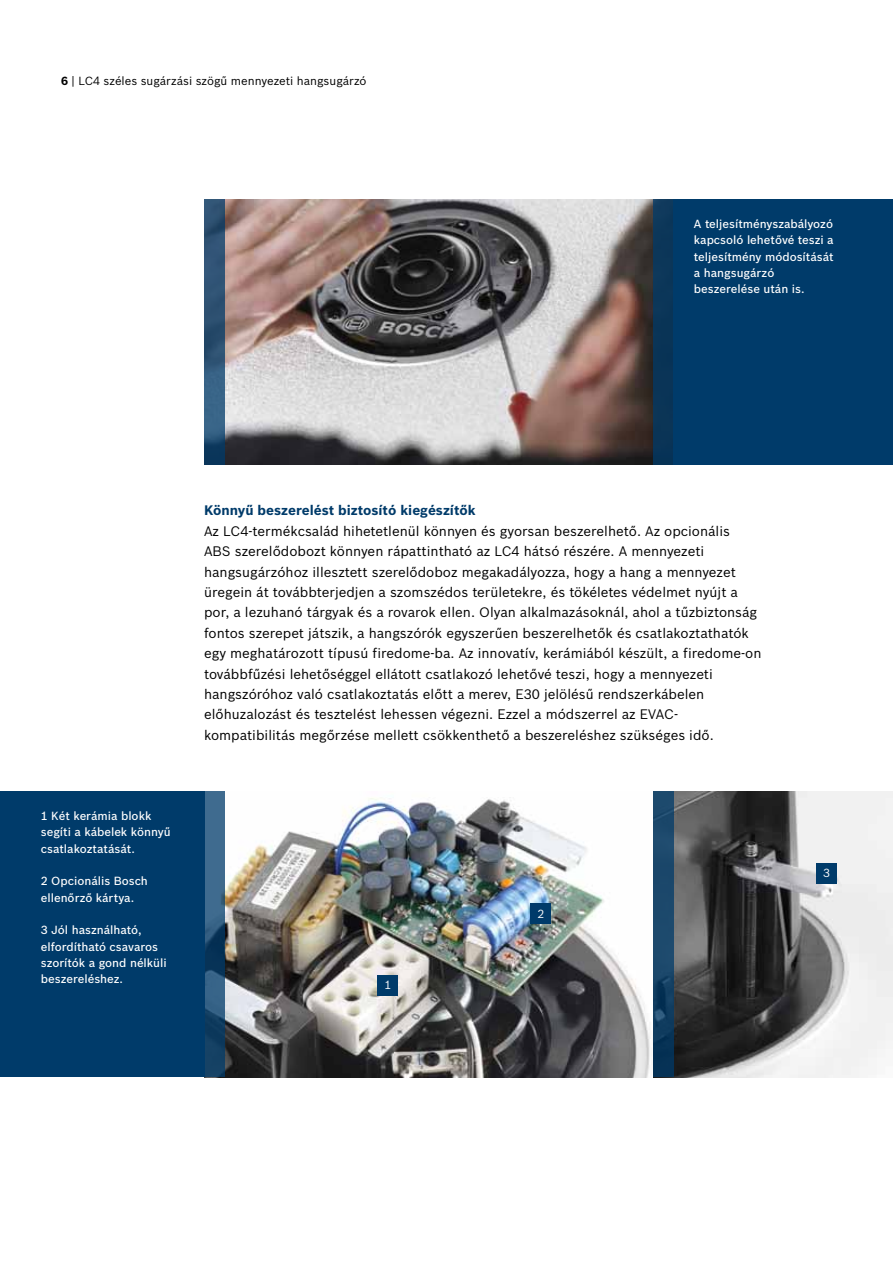
<style>
.page{position:relative;width:893px;height:1263px;background:#fff}
.page>*{position:absolute;margin:0;border:0;box-sizing:border-box;transform-origin:0 0}
.t1{font:13.5px/20.4px "Bosch Sans";color:#000}
.t2{font:700 13.5px "Bosch Sans";color:#003b6a}
.t3{font:500 11.55px/16.4px "Bosch Sans";color:#fff}
.t4{font:11.55px "Bosch Sans";color:#000}
.t5{font:11.55px "Bosch Sans";color:#fff}
.s1{font-weight:700}
</style>
<div class="page">
<img style="left:225px;top:798px;width:426px;height:279px">
<img style="left:225px;top:199px;width:429px;height:266px">
<img style="left:653px;top:791px;width:240px;height:286px">
<svg style="left:204px;top:199px;width:21px;height:266px;background:#2c5375"></svg>
<div style="left:654px;top:199px;width:20px;height:266px;background:#0b3557"></div>
<div style="left:674px;top:199px;width:219px;height:266px;background:#003b6a"></div>
<div style="left:0;top:791px;width:204px;height:286px;background:#003b6a"></div>
<svg style="left:204px;top:791px;width:21px;height:286px;background:#29557a"></svg>
<svg style="left:654px;top:791px;width:20px;height:286px;background:#164266"></svg>
<div style="left:531px;top:904px;width:20px;height:20px;background:#003b6a"></div>
<div style="left:378px;top:975px;width:20px;height:20px;background:#003b6a"></div>
<div style="left:816px;top:863px;width:21px;height:20px;background:#003b6a"></div>
<p class="t4" style="left:61px;top:73px;width:307px"><span class="s1">6</span> | LC4 széles sugárzási szögű mennyezeti hangsugárzó</p>
<p class="t3" style="left:694px;top:215px;width:141px">A teljesítményszabályozó kapcsoló lehetővé teszi a teljesítmény módosítását a hangsugárzó beszerelése után is.</p>
<p class="t3" style="left:41px;top:807px;width:131px">1 Két kerámia blokk segíti a kábelek könnyű csatlakoztatását.</p>
<p class="t3" style="left:41px;top:872px;width:109px">2 Opcionális Bosch ellenőrző kártya.</p>
<p class="t3" style="left:41px;top:921px;width:127px">3 Jól használható, elfordítható csavaros szorítók a gond nélküli beszereléshez.</p>
<p class="t2" style="left:204px;top:500px;width:273px">Könnyű beszerelést biztosító kiegészítők</p>
<p class="t1" style="left:204px;top:520px;width:559px">Az LC4-termékcsalád hihetetlenül könnyen és gyorsan beszerelhető. Az opcionális<br>ABS szerelődobozt könnyen rápattintható az LC4 hátsó részére. A mennyezeti hangsugárzóhoz illesztett szerelődoboz megakadályozza, hogy a hang a mennyezet üregein át továbbterjedjen a szomszédos területekre, és tökéletes védelmet nyújt a por, a lezuhanó tárgyak és a rovarok ellen. Olyan alkalmazásoknál, ahol a tűzbiztonság fontos szerepet játszik, a hangszórók egyszerűen beszerelhetők és csatlakoztathatók egy meghatározott típusú firedome-ba. Az innovatív, kerámiából készült, a firedome-on továbbfűzési lehetőséggel ellátott csatlakozó lehetővé teszi, hogy a mennyezeti hangszóróhoz való csatlakoztatás előtt a merev, E30 jelölésű rendszerkábelen előhuzalozást és tesztelést lehessen végezni. Ezzel a módszerrel az EVAC&shy;kompatibilitás megőrzése mellett csökkenthető a beszereléshez szükséges idő.</p>
<p class="t5" style="left:384px;top:977px;width:8px">1</p>
<p class="t5" style="left:537px;top:905px;width:8px">2</p>
<p class="t5" style="left:823px;top:864px;width:8px">3</p>
</div>
